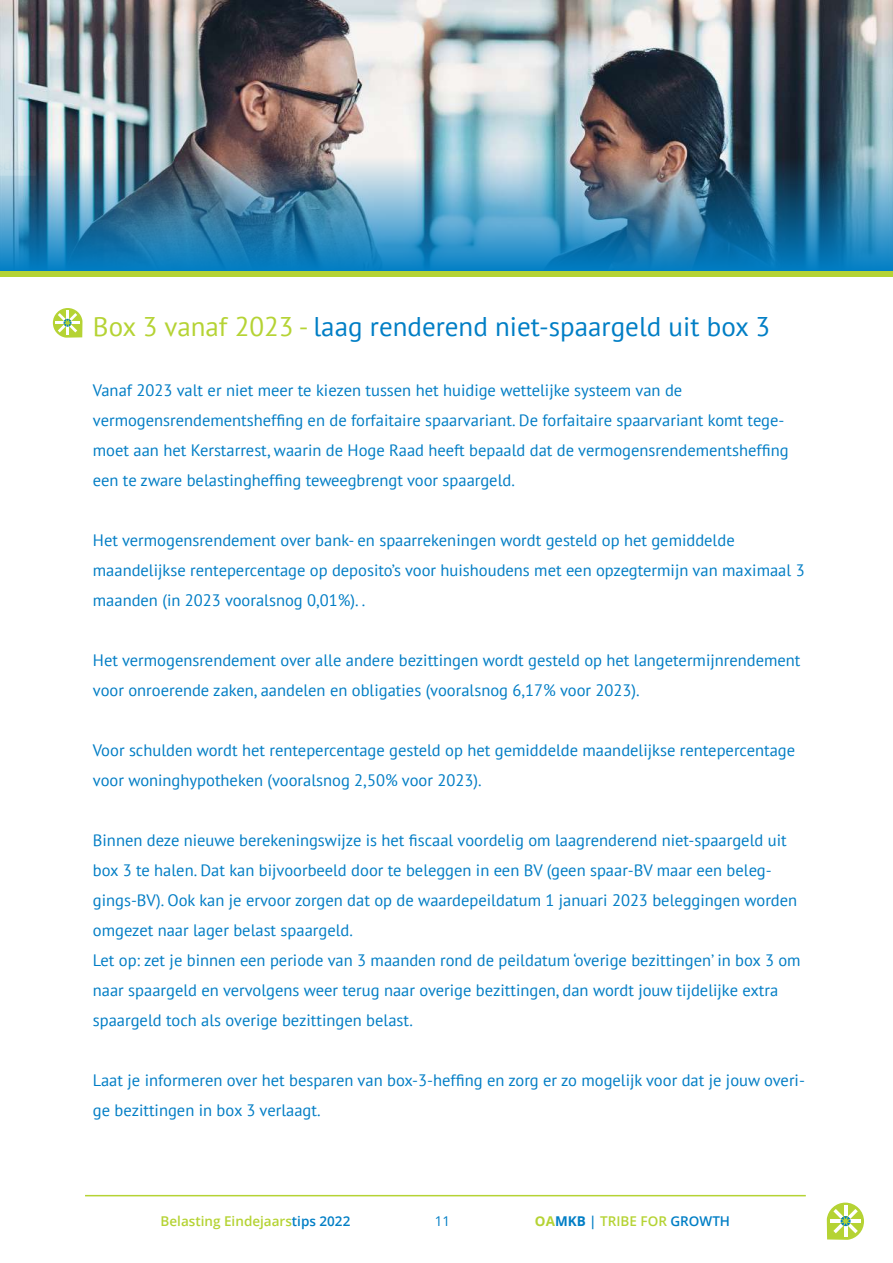
<style>
.page{position:relative;width:893px;height:1263px;background:#fff}
.page>*{position:absolute;margin:0;border:0;box-sizing:border-box;transform-origin:0 0}
.t1{font:27px "PT Sans";color:#007ec5}
.t2{font:16.5px/30px "PT Sans";color:#007dc5}
.t3{font:600 13.5px "Open Sans";color:#b5d334}
.t4{font:13.5px "Open Sans";color:#007ec5}
.s1{color:#b5d334}
.s2{color:#007ec5}
.s3{font-weight:700}
.s4{font-weight:700;color:#007ec5}
</style>
<div class="page">
<svg style="left:827px;top:1202px;width:37px;height:38px"></svg>
<hr style="left:85px;top:1195px;width:721px;height:1px;background:#b5d334">
<img style="left:0;top:0;width:893px;height:157px">
<div style="left:0;top:271px;width:893px;height:6px;background:#b5d334"></div>
<img style="left:0;top:157px;width:893px;height:114px">
<svg style="left:0;top:153px;width:36px;height:23px"></svg>
<svg style="left:53px;top:308px;width:29px;height:30px"></svg>
<h1 class="t1" style="left:93px;top:309px;width:679px"><span class="s1">Box 3 vanaf 2023 -</span> laag renderend niet-spaargeld uit box 3</h1>
<p class="t2" style="left:93px;top:375px;width:697px">Vanaf 2023 valt er niet meer te kiezen tussen het huidige wettelijke systeem van de vermogensrendementsheffing en de forfaitaire spaarvariant. De forfaitaire spaarvariant komt tege&shy;moet aan het Kerstarrest, waarin de Hoge Raad heeft bepaald dat de vermogensrendementsheffing een te zware belastingheffing teweegbrengt voor spaargeld.</p>
<p class="t2" style="left:93px;top:525px;width:713px">Het vermogensrendement over bank- en spaarrekeningen wordt gesteld op het gemiddelde maandelijkse rentepercentage op deposito’s voor huishoudens met een opzegtermijn van maximaal 3 maanden (in 2023 vooralsnog 0,01%). .</p>
<p class="t2" style="left:93px;top:645px;width:709px">Het vermogensrendement over alle andere bezittingen wordt gesteld op het langetermijnrendement voor onroerende zaken, aandelen en obligaties (vooralsnog 6,17% voor 2023).</p>
<p class="t2" style="left:93px;top:735px;width:704px">Voor schulden wordt het rentepercentage gesteld op het gemiddelde maandelijkse rentepercentage voor woninghypotheken (vooralsnog 2,50% voor 2023).</p>
<p class="t2" style="left:93px;top:825px;width:709px">Binnen deze nieuwe berekeningswijze is het fiscaal voordelig om laagrenderend niet-spaargeld uit box 3 te halen. Dat kan bijvoorbeeld door te beleggen in een BV (geen spaar-BV maar een beleg&shy;gings-BV). Ook kan je ervoor zorgen dat op de waardepeildatum 1 januari 2023 beleggingen worden omgezet naar lager belast spaargeld.<br>Let op: zet je binnen een periode van 3 maanden rond de peildatum ‘overige bezittingen’ in box 3 om naar spaargeld en vervolgens weer terug naar overige bezittingen, dan wordt jouw tijdelijke extra spaargeld toch als overige bezittingen belast.</p>
<p class="t2" style="left:93px;top:1065px;width:714px">Laat je informeren over het besparen van box-3-heffing en zorg er zo mogelijk voor dat je jouw overi&shy;ge bezittingen in box 3 verlaagt.</p>
<p class="t3" style="left:161px;top:1211px;width:191px">Belasting Eindejaars<span class="s2">tips 2022</span></p>
<p class="t4" style="left:435px;top:1212px;width:17px">11</p>
<p class="t3" style="left:535px;top:1211px;width:197px"><span class="s3">OA</span><span class="s4">MKB</span> <span class="s2">|</span> TRIBE FOR <span class="s2">GROWTH</span></p>
</div>
